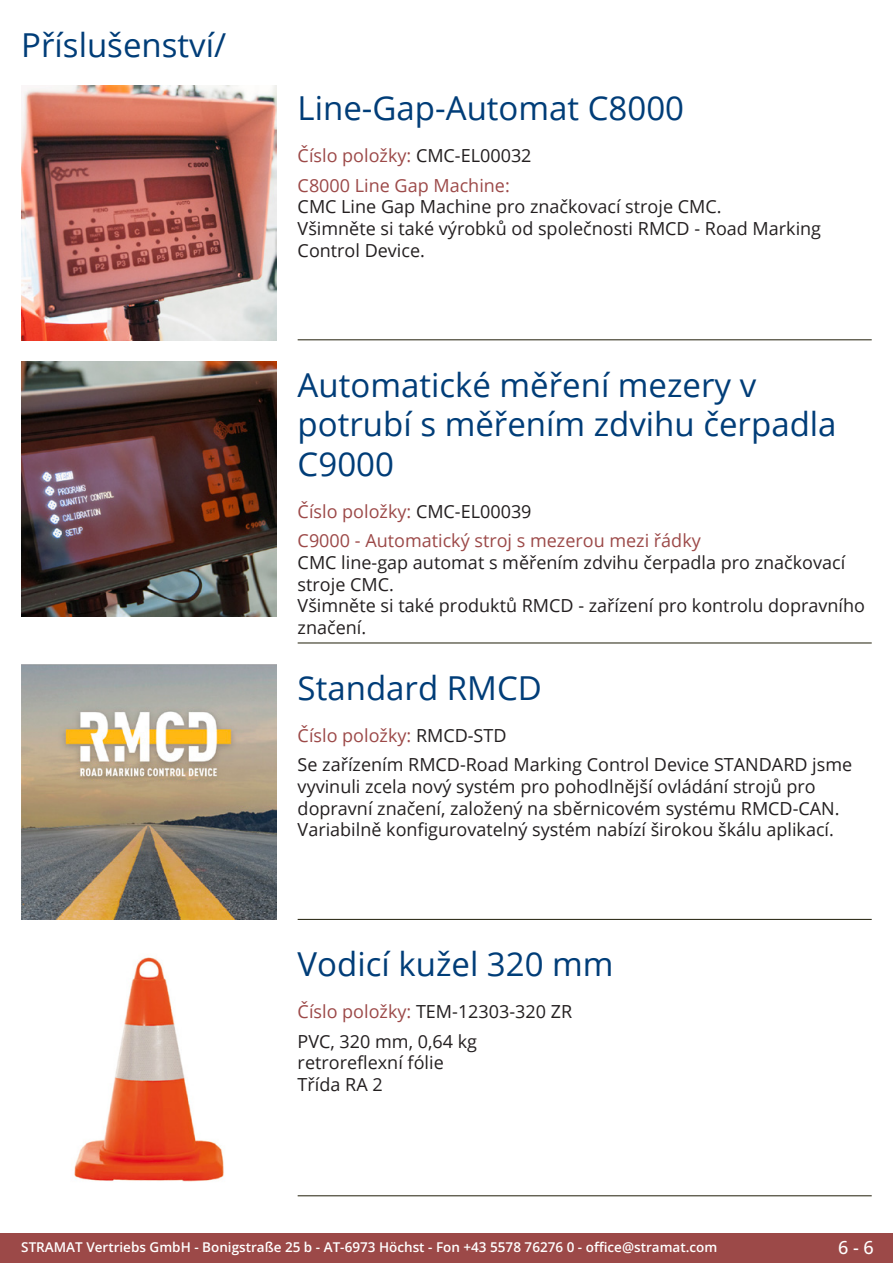
<style>
.page{position:relative;width:893px;height:1263px;background:#fff}
.page>*{position:absolute;margin:0;border:0;box-sizing:border-box;transform-origin:0 0}
.Produkttitel{font:33px/39.6px "Open Sans";color:#003d78}
.RastTitel{font:33px "Open Sans";color:#003d78}
.Beschreibung_Text{font:18px/21.6px "Open Sans";color:#231f20}
.TechDaten_Überschrif{font:18px "Open Sans";color:#9c4948}
.TechDaten_Überschrif-2{font:18px "Open Sans";color:#231f20}
.t1{font:500 18px "Open Sans";color:#fff}
.t2{font:600 13.5px "Open Sans";color:#fff}
.s1{color:#231f20}
.s2{color:#9c4948}
</style>
<div class="page">
<div style="left:0;top:1233px;width:893px;height:30px;background:#9c4948"></div>
<hr style="left:298px;top:340px;width:574px;height:1px;background:#201d08">
<hr style="left:298px;top:643px;width:574px;height:1px;background:#201d08">
<hr style="left:298px;top:919px;width:574px;height:1px;background:#201d08">
<hr style="left:298px;top:1195px;width:574px;height:1px;background:#201d08">
<img style="left:21px;top:85px;width:255px;height:255px">
<img style="left:21px;top:361px;width:255px;height:256px">
<img style="left:21px;top:665px;width:255px;height:255px">
<img style="left:74px;top:957px;width:150px;height:225px">
<p class="RastTitel" style="left:21px;top:22px;width:206px">Příslušenství/</p>
<p class="Produkttitel" style="left:298px;top:88px;width:388px">Line-Gap-Automat C8000</p>
<p class="TechDaten_Überschrif" style="left:298px;top:143px;width:235px">Číslo položky: <span class="s1">CMC-EL00032</span></p>
<p class="Beschreibung_Text" style="left:298px;top:174px;width:525px"><span class="s2">C8000 Line Gap Machine:<br></span>CMC Line Gap Machine pro značkovací stroje CMC.<br>Všimněte si také výrobků od společnosti RMCD - Road Marking Control Device.</p>
<p class="Produkttitel" style="left:298px;top:364px;width:540px">Automatické měření mezery v potrubí s měřením zdvihu čerpadla<br>C9000</p>
<p class="TechDaten_Überschrif" style="left:298px;top:499px;width:235px">Číslo položky: <span class="s1">CMC-EL00039</span></p>
<p class="Beschreibung_Text" style="left:298px;top:530px;width:569px"><span class="s2">C9000 - Automatický stroj s mezerou mezi řádky<br></span>CMC line-gap automat s měřením zdvihu čerpadla pro značkovací stroje CMC.<br>Všimněte si také produktů RMCD - zařízení pro kontrolu dopravního značení.</p>
<p class="Produkttitel" style="left:298px;top:667px;width:246px">Standard RMCD</p>
<p class="TechDaten_Überschrif" style="left:298px;top:723px;width:210px">Číslo položky: <span class="s1">RMCD-STD</span></p>
<p class="Beschreibung_Text" style="left:298px;top:753px;width:556px">Se zařízením RMCD-Road Marking Control Device STANDARD jsme vyvinuli zcela nový systém pro pohodlnější ovládání strojů pro dopravní značení, založený na sběrnicovém systému RMCD-CAN.<br>Variabilně konfigurovatelný systém nabízí širokou škálu aplikací.</p>
<p class="Produkttitel" style="left:298px;top:944px;width:317px">Vodicí kužel 320 mm</p>
<p class="TechDaten_Überschrif-2" style="left:298px;top:999px;width:276px"><span class="s2">Číslo položky:</span> TEM-12303-320 ZR</p>
<p class="Beschreibung_Text" style="left:298px;top:1030px;width:181px">PVC, 320 mm, 0,64 kg retroreflexní fólie<br>Třída RA 2</p>
<p class="t2" style="left:21px;top:1238px;width:698px">STRAMAT Vertriebs GmbH - Bonigstraße 25 b - AT-6973 Höchst - Fon +43 5578 76276 0 - office@stramat.com</p>
<p class="t1" style="left:838px;top:1234px;width:37px">6 - 6</p>
</div>
